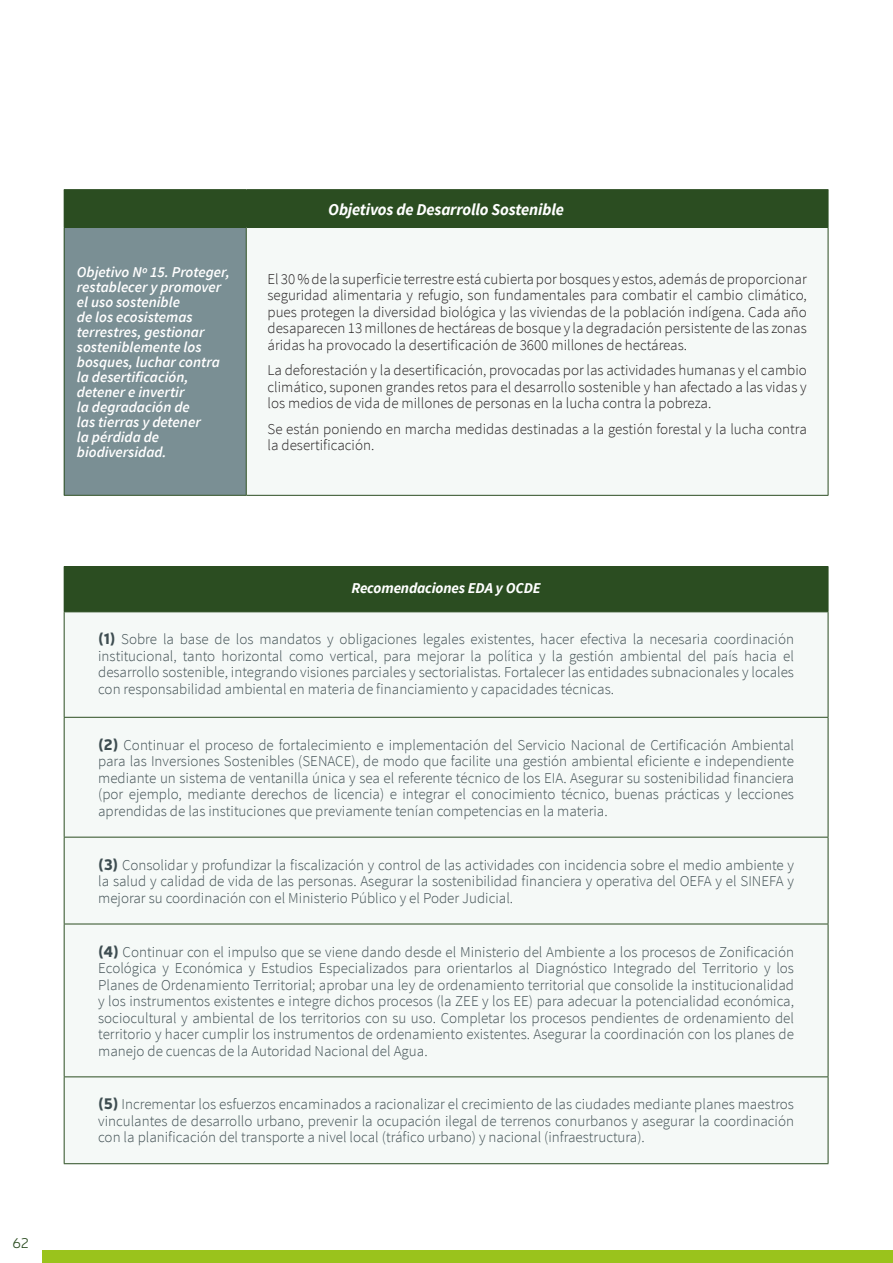
<style>
.page{position:relative;width:893px;height:1263px;background:#fff}
.page>*{position:absolute;margin:0;border:0;box-sizing:border-box;transform-origin:0 0}
.titulos{font:italic 700 16.5px "Source Sans Pro";letter-spacing:-.01em;color:#fff}
.t1{font:300 15px/16.5px "Source Sans Pro";color:#3e4d51;text-align:justify}
.t2{font:300 15px/16.5px "Source Sans Pro";color:#231f20;text-align:justify}
._1a_columns{font:italic 600 15px/15px "Source Sans Pro";color:#fff}
.titulos-2{font:italic 700 15px "Source Sans Pro";letter-spacing:-.01em;color:#fff}
.t3{font:300 14.25px "Neris";color:#2b4d21}
.s1{font-family:"Neris";font-weight:900}
</style>
<div class="page">
<div style="left:43px;top:1250px;width:850px;height:13px;background:#9ac31c"></div>
<div style="left:64px;top:190px;width:764px;height:37px;background:#2b4d21"></div>
<div style="left:64px;top:227px;width:182px;height:268px;background:#7a8f94"></div>
<div style="left:246px;top:227px;width:582px;height:268px;background:#f5f9f7"></div>
<hr style="left:64px;top:189px;width:182px;height:1px;background:#2b4d21">
<hr style="left:246px;top:189px;width:582px;height:1px;background:#2b4d21">
<hr style="left:828px;top:190px;width:1px;height:37px;background:#2b4d21">
<hr style="left:64px;top:227px;width:182px;height:1px;background:#2b4d21">
<hr style="left:246px;top:227px;width:582px;height:1px;background:#2b4d21">
<hr style="left:64px;top:228px;width:1px;height:267px;background:#2b4d21">
<hr style="left:246px;top:228px;width:1px;height:267px;background:#2b4d21">
<hr style="left:828px;top:228px;width:1px;height:267px;background:#2b4d21">
<hr style="left:64px;top:495px;width:182px;height:1px;background:#2b4d21">
<hr style="left:246px;top:495px;width:582px;height:1px;background:#2b4d21">
<div style="left:64px;top:567px;width:764px;height:45px;background:#2b4d21"></div>
<div style="left:65px;top:612px;width:763px;height:551px;background:#f5f9f7"></div>
<hr style="left:64px;top:612px;width:1px;height:105px;background:#2b4d21">
<hr style="left:828px;top:612px;width:1px;height:105px;background:#2b4d21">
<hr style="left:64px;top:717px;width:764px;height:1px;background:#2b4d21">
<hr style="left:64px;top:718px;width:1px;height:119px;background:#2b4d21">
<hr style="left:828px;top:718px;width:1px;height:119px;background:#2b4d21">
<hr style="left:64px;top:837px;width:764px;height:1px;background:#2b4d21">
<hr style="left:64px;top:837px;width:1px;height:87px;background:#2b4d21">
<hr style="left:828px;top:837px;width:1px;height:87px;background:#2b4d21">
<hr style="left:64px;top:924px;width:764px;height:1px;background:#2b4d21">
<hr style="left:64px;top:924px;width:1px;height:152px;background:#2b4d21">
<hr style="left:828px;top:924px;width:1px;height:152px;background:#2b4d21">
<hr style="left:64px;top:1076px;width:764px;height:1px;background:#2b4d21">
<hr style="left:64px;top:1077px;width:1px;height:86px;background:#2b4d21">
<hr style="left:828px;top:1077px;width:1px;height:86px;background:#2b4d21">
<hr style="left:64px;top:1163px;width:764px;height:1px;background:#2b4d21">
<hr style="left:64px;top:566px;width:764px;height:1px;background:#2b4d21">
<hr style="left:828px;top:567px;width:1px;height:44px;background:#2b4d21">
<p class="titulos" style="left:328px;top:199px;width:237px">Objetivos de Desarrollo Sostenible</p>
<p class="_1a_columns" style="left:77px;top:264px;width:154px">Objetivo Nº 15. Proteger, restablecer y promover el uso sostenible<br>de los ecosistemas terrestres, gestionar sosteniblemente los bosques, luchar contra la desertificación, detener e invertir<br>la degradación de<br>las tierras y detener<br>la pérdida de biodiversidad.</p>
<p class="t2" style="left:268px;top:271px;width:541px">El 30 % de la superficie terrestre está cubierta por bosques y estos, además de proporcionar seguridad alimentaria y refugio, son fundamentales para combatir el cambio climático, pues protegen la diversidad biológica y las viviendas de la población indígena. Cada año desaparecen 13 millones de hectáreas de bosque y la degradación persistente de las zonas áridas ha provocado la desertificación de 3600 millones de hectáreas.</p>
<p class="t2" style="left:268px;top:362px;width:541px">La deforestación y la desertificación, provocadas por las actividades humanas y el cambio climático, suponen grandes retos para el desarrollo sostenible y han afectado a las vidas y los medios de vida de millones de personas en la lucha contra la pobreza.</p>
<p class="t2" style="left:268px;top:421px;width:541px">Se están poniendo en marcha medidas destinadas a la gestión forestal y la lucha contra la desertificación.</p>
<p class="t3" style="left:12px;top:1234px;width:18px">62</p>
<p class="titulos-2" style="left:351px;top:578px;width:191px">Recomendaciones EDA y OCDE</p>
<p class="t1" style="left:98px;top:631px;width:697px"><span class="s1">(1)</span> Sobre la base de los mandatos y obligaciones legales existentes, hacer efectiva la necesaria coordinación institucional, tanto horizontal como vertical, para mejorar la política y la gestión ambiental del país hacia el desarrollo sostenible, integrando visiones parciales y sectorialistas. Fortalecer las entidades subnacionales y locales con responsabilidad ambiental en materia de financiamiento y capacidades técnicas.</p>
<p class="t1" style="left:98px;top:737px;width:697px"><span class="s1">(2)</span> Continuar el proceso de fortalecimiento e implementación del Servicio Nacional de Certificación Ambiental para las Inversiones Sostenibles (SENACE), de modo que facilite una gestión ambiental eficiente e independiente mediante un sistema de ventanilla única y sea el referente técnico de los EIA. Asegurar su sostenibilidad financiera (por ejemplo, mediante derechos de licencia) e integrar el conocimiento técnico, buenas prácticas y lecciones aprendidas de las instituciones que previamente tenían competencias en la materia.</p>
<p class="t1" style="left:98px;top:856px;width:697px"><span class="s1">(3)</span> Consolidar y profundizar la fiscalización y control de las actividades con incidencia sobre el medio ambiente y la salud y calidad de vida de las personas. Asegurar la sostenibilidad financiera y operativa del OEFA y el SINEFA y mejorar su coordinación con el Ministerio Público y el Poder Judicial.</p>
<p class="t1" style="left:98px;top:943px;width:697px"><span class="s1">(4)</span> Continuar con el impulso que se viene dando desde el Ministerio del Ambiente a los procesos de Zonificación Ecológica y Económica y Estudios Especializados para orientarlos al Diagnóstico Integrado del Territorio y los Planes de Ordenamiento Territorial; aprobar una ley de ordenamiento territorial que consolide la institucionalidad y los instrumentos existentes e integre dichos procesos (la ZEE y los EE) para adecuar la potencialidad económica, sociocultural y ambiental de los territorios con su uso. Completar los procesos pendientes de ordenamiento del territorio y hacer cumplir los instrumentos de ordenamiento existentes. Asegurar la coordinación con los planes de manejo de cuencas de la Autoridad Nacional del Agua.</p>
<p class="t1" style="left:98px;top:1096px;width:697px"><span class="s1">(5)</span> Incrementar los esfuerzos encaminados a racionalizar el crecimiento de las ciudades mediante planes maestros vinculantes de desarrollo urbano, prevenir la ocupación ilegal de terrenos conurbanos y asegurar la coordinación con la planificación del transporte a nivel local (tráfico urbano) y nacional (infraestructura).</p>
</div>
